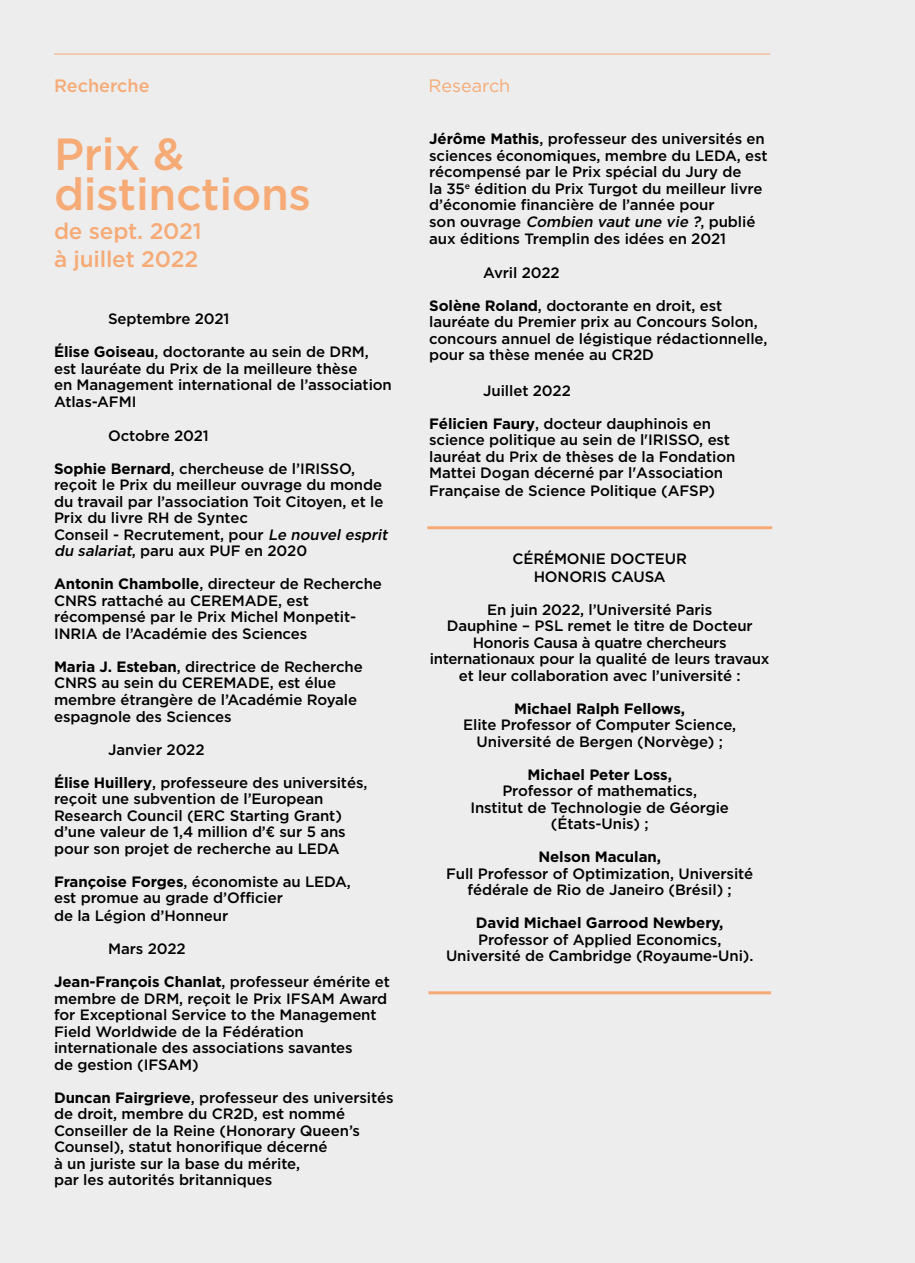
<style>
.page{position:relative;width:915px;height:1263px;background:#fff}
.page>*{position:absolute;margin:0;border:0;box-sizing:border-box;transform-origin:0 0}
.t1{font:500 45px/40.5px "Gotham HTF";letter-spacing:-.01em;color:#f6ab77}
.t2{font:500 22.5px/28.5px "Gotham HTF";letter-spacing:-.01em;color:#f6ab77}
.t3{font:500 18px "Gotham HTF";color:#f6ab77}
.t4{font:18px "Gotham HTF";color:#f6ab77}
.t5{font:500 15px/16.5px "Gotham HTF";letter-spacing:-.005em;color:#000}
.t6{font:700 15px "Gotham HTF";letter-spacing:-.005em;color:#000}
.s1{font-weight:700}
.s2{font-style:italic}
.s3{font-family:"Gotham Narrow"}
</style>
<div class="page">
<div style="left:0;top:0;width:914px;height:1263px;background:#ededed"></div>
<hr style="left:54px;top:54px;width:716px;height:1px;background:#f6ab77">
<hr style="left:428px;top:526px;width:342px;height:3px;background:#f6ab77">
<hr style="left:428px;top:991px;width:342px;height:3px;background:#f6ab77">
<p class="t3" style="left:54px;top:75px;width:97px">Recherche</p>
<p class="t4" style="left:428px;top:75px;width:83px">Research</p>
<h1 class="t1" style="left:54px;top:133px;width:258px">Prix &amp; distinctions</h1>
<h2 class="t2" style="left:54px;top:216px;width:149px">de sept. 2021 à juillet 2022</h2>
<p class="t5" style="left:108px;top:310px;width:123px">Septembre 2021</p>
<p class="t5" style="left:54px;top:343px;width:339px"><span class="s1">Élise Goiseau</span>, doctorante au sein de DRM, est lauréate du Prix de la meilleure thèse<br>en Management international de l’association Atlas-AFMI</p>
<p class="t5" style="left:108px;top:427px;width:102px">Octobre 2021</p>
<p class="t5" style="left:54px;top:460px;width:338px"><span class="s1">Sophie Bernard</span>, chercheuse de l’IRISSO, reçoit le Prix du meilleur ouvrage du monde du travail par l’association Toit Citoyen, et le Prix du livre RH de Syntec<br>Conseil - Recrutement, pour <span class="s2">Le nouvel esprit du salariat</span>, paru aux PUF en 2020</p>
<p class="t5" style="left:54px;top:575px;width:329px"><span class="s1">Antonin Chambolle</span>, directeur de Recherche CNRS rattaché au CEREMADE, est récompensé par le Prix Michel Monpetit-INRIA de l’Académie des Sciences</p>
<p class="t5" style="left:54px;top:657px;width:310px"><span class="s1">Maria J. Esteban</span>, directrice de Recherche CNRS au sein du CEREMADE, est élue membre étrangère de l’Académie Royale espagnole des Sciences</p>
<p class="t5" style="left:108px;top:741px;width:98px">Janvier 2022</p>
<p class="t5" style="left:54px;top:774px;width:315px"><span class="s1">Élise Huillery</span>, professeure des universités, reçoit une subvention de l’European Research Council (ERC Starting Grant) d’une valeur de 1,4 million d’<span class="s3">€</span> sur 5 ans pour son projet de recherche au LEDA</p>
<p class="t5" style="left:54px;top:873px;width:298px"><span class="s1">Françoise Forges</span>, économiste au LEDA, est promue au grade d’Officier<br>de la Légion d’Honneur</p>
<p class="t5" style="left:108px;top:940px;width:79px">Mars 2022</p>
<p class="t5" style="left:54px;top:973px;width:337px"><span class="s1">Jean-François Chanlat</span>, professeur émérite et membre de DRM, reçoit le Prix IFSAM Award for Exceptional Service to the Management Field Worldwide de la Fédération internationale des associations savantes<br>de gestion (IFSAM)</p>
<p class="t5" style="left:54px;top:1089px;width:341px"><span class="s1">Duncan Fairgrieve</span>, professeur des universités de droit, membre du CR2D, est nommé Conseiller de la Reine (Honorary Queen’s Counsel), statut honorifique décerné<br>à un juriste sur la base du mérite,<br>par les autorités britanniques</p>
<p class="t5" style="left:429px;top:130px;width:340px"><span class="s1">Jérôme Mathis</span>, professeur des universités en sciences économiques, membre du LEDA, est récompensé par le Prix spécial du Jury de<br>la 35<sup>e</sup> édition du Prix Turgot du meilleur livre d’économie financière de l’année pour<br>s o n o u v ra g e <span class="s2">Combien vaut une vie ?</span>, p u b l i é aux éditions Tremplin des idées en 2021</p>
<p class="t5" style="left:483px;top:264px;width:78px">Avril 2022</p>
<p class="t5" style="left:429px;top:297px;width:339px"><span class="s1">Solène Roland</span>, doctorante en droit, est lauréate du Premier prix au Concours Solon, concours annuel de légistique rédactionnelle, pour sa thèse menée au CR2D</p>
<p class="t5" style="left:483px;top:382px;width:89px">Juillet 2022</p>
<p class="t5" style="left:429px;top:415px;width:308px"><span class="s1">Félicien Faury</span>, docteur dauphinois en science politique au sein de l'IRISSO, est lauréat du Prix de thèses de la Fondation Mattei Dogan décerné par l'Association</p>
<p class="t5" style="left:429px;top:482px;width:287px">Française de Science Politique (AFSP)</p>
<p class="t5" style="left:512px;top:549px;width:176px;line-height:18px;text-align:center">CÉRÉMONIE DOCTEUR<br>HONORIS CAUSA</p>
<p class="t5" style="left:429px;top:601px;width:341px;text-align:center">En juin 2022, l’Université Paris<br>Dauphine – PSL remet le titre de Docteur Honoris Causa à quatre chercheurs internationaux pour la qualité de leurs travaux et leur collaboration avec l’université :</p>
<p class="t6" style="left:514px;top:700px;width:172px">Michael Ralph Fellows,</p>
<p class="t5" style="left:463px;top:716px;width:274px;text-align:center">Elite Professor of Computer Science,<br>Université de Bergen (Norvège) ;</p>
<p class="t6" style="left:527px;top:766px;width:146px">Michael Peter Loss,</p>
<p class="t5" style="left:470px;top:782px;width:260px;text-align:center">Professor of mathematics,<br>Institut de Technologie de Géorgie (États-Unis) ;</p>
<p class="t6" style="left:538px;top:848px;width:124px">Nelson Maculan,</p>
<p class="t5" style="left:446px;top:865px;width:308px;text-align:center">Full Professor of Optimization, Université fédérale de Rio de Janeiro (Brésil) ;</p>
<p class="t6" style="left:476px;top:914px;width:249px">David Michael Garrood Newbery,</p>
<p class="t5" style="left:446px;top:931px;width:309px;text-align:center">Professor of Applied Economics,<br>Université de Cambridge (Royaume-Uni).</p>
</div>
